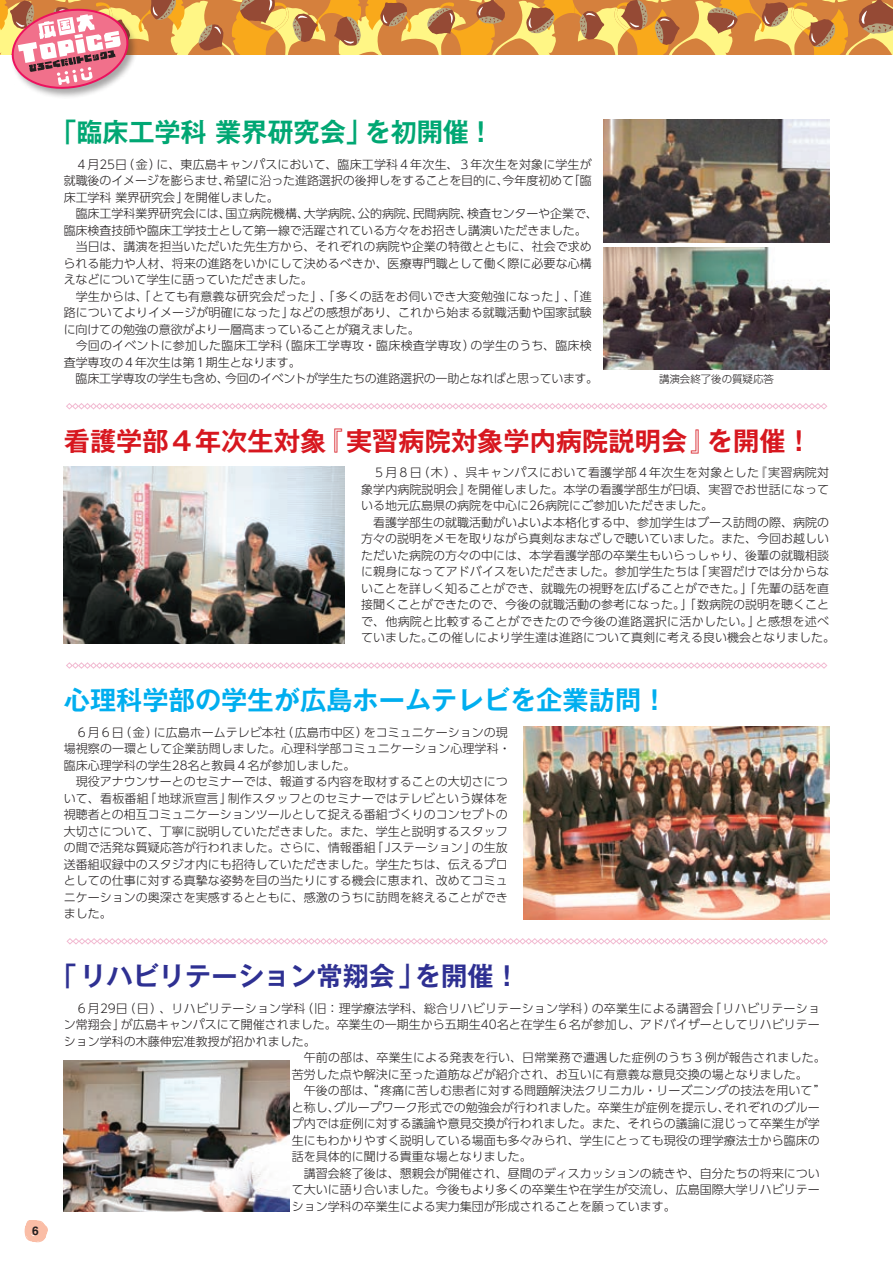
<style>
.page{position:relative;width:893px;height:1263px;background:#fff}
.page>*{position:absolute;margin:0;border:0;box-sizing:border-box;transform-origin:0 0}
.本文{font:700 26.25px "Gothic MB101 Pro De";color:#d7171f}
.本文-2{font:700 26.25px "Gothic MB101 Pro De";color:#00aeef}
.本文-3{font:700 26.25px "Gothic MB101 Pro De";color:#2e3092}
.本文-4{font:700 26.25px "Gothic MB101 Pro De";letter-spacing:-.005em;color:#00a773}
.t1{font:300 12px/16.5px "UD Shin Go Pro";color:#231f20;text-align:justify}
.t2{font:300 12px "UD Shin Go Pro";letter-spacing:-.025em;color:#231f20}
.t3{font:700 12px "Helvetica";color:#231f20}
.t4{font:300 10.5px "UD Shin Go Pro";letter-spacing:-.005em;color:#231f20}
</style>
<div class="page">
<svg style="left:66px;top:403px;width:761px;height:7px"></svg>
<svg style="left:66px;top:662px;width:761px;height:7px"></svg>
<svg style="left:66px;top:938px;width:762px;height:7px"></svg>
<div style="left:10px;top:7px;width:129px;height:92px;background:#231f20;opacity:.4"></div>
<svg style="left:0;top:0;width:893px;height:94px"></svg>
<img style="left:604px;top:119px;width:225px;height:123px">
<img style="left:604px;top:248px;width:225px;height:121px">
<img style="left:523px;top:726px;width:306px;height:194px">
<img style="left:64px;top:1060px;width:225px;height:152px">
<img style="left:64px;top:467px;width:280px;height:177px">
<svg style="left:24px;top:1220px;width:24px;height:22px"></svg>
<p class="t3" style="left:32px;top:1223px;width:8px">6</p>
<p class="本文-4" style="left:50px;top:110px;width:445px">「臨床工学科 業界研究会」を初開催！</p>
<p class="t1" style="left:64px;top:155px;width:530px;text-indent:12px">４月25日（金）に、東広島キャンパスにおいて、臨床工学科４年次生、３年次生を対象に学生が就職後のイメージを膨らませ、希望に沿った進路選択の後押しをすることを目的に、今年度初めて「臨床工学科業界研究会」を開催しました。</p>
<p class="t1" style="left:64px;top:205px;width:536px;text-indent:12px">臨床工学科業界研究会には、国立病院機構、大学病院、公的病院、民間病院、検査センターや企業で、臨床検査技師や臨床工学技士として第一線で活躍されている方々をお招きし講演いただきました。</p>
<p class="t1" style="left:64px;top:238px;width:530px;text-indent:12px">当日は、講演を担当いただいた先生方から、それぞれの病院や企業の特徴とともに、社会で求められる能力や人材、将来の進路をいかにして決めるべきか、医療専門職として働く際に必要な心構えなどについて学生に語っていただきました。</p>
<p class="t1" style="left:64px;top:287px;width:530px;text-indent:12px">学生からは、「とても有意義な研究会だった」、「多くの話をお伺いでき大変勉強になった」、「進路についてよりイメージが明確になった」などの感想があり、これから始まる就職活動や国家試験に向けての勉強の意欲がより一層高まっていることが窺えました。</p>
<p class="t1" style="left:64px;top:337px;width:530px;text-indent:12px">今回のイベントに参加した臨床工学科（臨床工学専攻・臨床検査学専攻）の学生のうち、臨床検査学専攻の４年次生は第１期生となります。</p>
<p class="t2" style="left:76px;top:369px;width:524px">臨床工学専攻の学生も含め、今回のイベントが学生たちの進路選択の一助となればと思っています。</p>
<p class="t4" style="left:659px;top:371px;width:116px">講演会終了後の質疑応答</p>
<p class="本文" style="left:64px;top:419px;width:750px">看護学部４年次生対象『実習病院対象学内病院説明会』を開催！</p>
<p class="t1" style="left:361px;top:464px;width:469px;text-indent:12px">５月８日（木）、呉キャンパスにおいて看護学部４年次生を対象とした『実習病院対象学内病院説明会』を開催しました。本学の看護学部生が日頃、実習でお世話になっている地元広島県の病院を中心に26病院にご参加いただきました。</p>
<p class="t1" style="left:361px;top:514px;width:476px;text-align:center">看護学部生の就職活動がいよいよ本格化する中、参加学生はブース訪問の際、病院の<br>方々の説明をメモを取りながら真剣なまなざしで聴いていました。また、今回お越しいただいた病院の方々の中には、本学看護学部の卒業生もいらっしゃり、後輩の就職相談に親身になってアドバイスをいただきました。参加学生たちは「実習だけでは分からないことを詳しく知ることができ、就職先の視野を広げることができた。」「先輩の話を直接聞くことができたので、今後の就職活動の参考になった。」「数病院の説明を聴くことで、他病院と比較することができたので今後の進路選択に活かしたい。」と感想を述べていました。この催しにより学生達は進路について真剣に考える良い機会となりました。</p>
<p class="本文-2" style="left:64px;top:678px;width:605px">心理科学部の学生が広島ホームテレビを企業訪問！</p>
<p class="t1" style="left:64px;top:723px;width:448px;text-align:left;text-indent:12px">６月６日（金）に広島ホームテレビ本社（広島市中区）をコミュニケーションの現場視察の一環として企業訪問しました。心理科学部コミュニケーション心理学科・臨床心理学科の学生28名と教員４名が参加しました。</p>
<p class="t1" style="left:64px;top:773px;width:446px;text-indent:12px">現役アナウンサーとのセミナーでは、報道する内容を取材することの大切さについて、看板番組「地球派宣言」制作スタッフとのセミナーではテレビという媒体を視聴者との相互コミュニケーションツールとして捉える番組づくりのコンセプトの大切さについて、丁寧に説明していただきました。また、学生と説明するスタッフの間で活発な質疑応答が行われました。さらに、情報番組「Jステーション」の生放送番組収録中のスタジオ内にも招待していただきました。学生たちは、伝えるプロとしての仕事に対する真摯な姿勢を目の当たりにする機会に恵まれ、改めてコミュニケーションの奥深さを実感するとともに、感激のうちに訪問を終えることができました。</p>
<p class="本文-3" style="left:51px;top:954px;width:471px">「リハビリテーション常翔会」を開催！</p>
<p class="t1" style="left:64px;top:999px;width:758px;text-indent:12px">６月29日（日）、リハビリテーション学科（旧：理学療法学科、総合リハビリテーション学科）の卒業生による講習会「リハビリテーション常翔会」が広島キャンパスにて開催されました。卒業生の一期生から五期生40名と在学生６名が参加し、アドバイザーとしてリハビリテーション学科の木藤伸宏准教授が招かれました。</p>
<p class="t1" style="left:292px;top:1049px;width:536px;text-indent:12px">午前の部は、卒業生による発表を行い、日常業務で遭遇した症例のうち３例が報告されました。苦労した点や解決に至った道筋などが紹介され、お互いに有意義な意見交換の場となりました。</p>
<p class="t1" style="left:292px;top:1082px;width:536px;text-align:left;text-indent:12px">午後の部は、“疼痛に苦しむ患者に対する問題解決法クリニカル・リーズニングの技法を用いて”と称し、グループワーク形式での勉強会が行われました。卒業生が症例を提示し、それぞれのグループ内では症例に対する議論や意見交換が行われました。また、それらの議論に混じって卒業生が学生にもわかりやすく説明している場面も多々みられ、学生にとっても現役の理学療法士から臨床の話を具体的に聞ける貴重な場となりました。</p>
<p class="t1" style="left:292px;top:1164px;width:530px;text-indent:12px">講習会終了後は、懇親会が開催され、昼間のディスカッションの続きや、自分たちの将来について大いに語り合いました。今後もより多くの卒業生や在学生が交流し、広島国際大学リハビリテーション学科の卒業生による実力集団が形成されることを願っています。</p>
</div>
